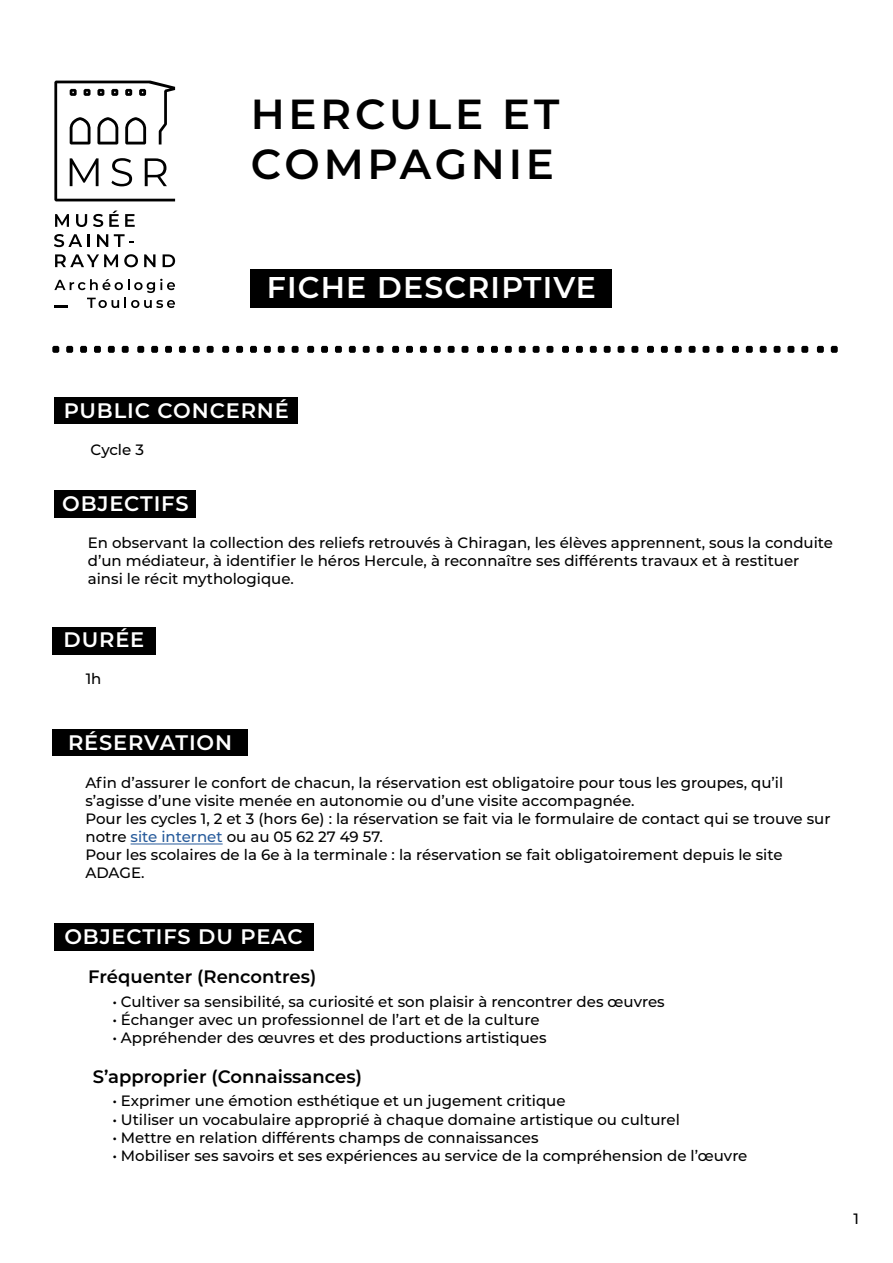
<style>
.page{position:relative;width:893px;height:1263px;background:#fff}
.page>*{position:absolute;margin:0;border:0;box-sizing:border-box;transform-origin:0 0}
.H_-_TITRE{font:600 42px "Montserrat";letter-spacing:.09em;color:#000}
.H1_-_Titre_de_niveau_H1{font:600 30px "Montserrat";letter-spacing:.04em;color:#fff}
.H2_-_Titre_de_niveau_H2{font:600 21px "Montserrat";letter-spacing:.04em;color:#fff}
.H3_-_Titre_de_niveau_H3{font:600 18px "Montserrat";color:#000}
.Paragraphe{font:500 15px/18px "Montserrat";color:#000}
.Puces{font:500 15px "Montserrat";color:#000}
.s1{color:#275b9b}
</style>
<div class="page">
<svg style="left:54px;top:81px;width:121px;height:120px"></svg>
<svg style="left:55px;top:214px;width:14px;height:13px"></svg>
<svg style="left:76px;top:214px;width:11px;height:13px"></svg>
<svg style="left:93px;top:214px;width:10px;height:13px"></svg>
<svg style="left:109px;top:211px;width:10px;height:16px"></svg>
<svg style="left:125px;top:214px;width:10px;height:13px"></svg>
<svg style="left:54px;top:234px;width:28px;height:13px"></svg>
<svg style="left:88px;top:234px;width:2px;height:13px"></svg>
<svg style="left:97px;top:234px;width:11px;height:13px"></svg>
<svg style="left:114px;top:234px;width:20px;height:13px"></svg>
<svg style="left:55px;top:254px;width:63px;height:13px"></svg>
<svg style="left:124px;top:254px;width:14px;height:13px"></svg>
<svg style="left:144px;top:254px;width:11px;height:13px"></svg>
<svg style="left:163px;top:254px;width:12px;height:13px"></svg>
<svg style="left:54px;top:279px;width:121px;height:29px"></svg>
<hr style="left:54px;top:305px;width:14px;height:3px;background:#000">
<div style="left:251px;top:269px;width:361px;height:39px;background:#000"></div>
<svg style="left:122px;top:346px;width:7px;height:7px"></svg>
<svg style="left:94px;top:346px;width:7px;height:7px"></svg>
<svg style="left:108px;top:346px;width:7px;height:7px"></svg>
<svg style="left:66px;top:346px;width:7px;height:7px"></svg>
<svg style="left:80px;top:346px;width:7px;height:7px"></svg>
<svg style="left:52px;top:346px;width:7px;height:7px"></svg>
<svg style="left:207px;top:346px;width:7px;height:7px"></svg>
<svg style="left:179px;top:346px;width:7px;height:7px"></svg>
<svg style="left:193px;top:346px;width:7px;height:7px"></svg>
<svg style="left:151px;top:346px;width:7px;height:7px"></svg>
<svg style="left:165px;top:346px;width:7px;height:7px"></svg>
<svg style="left:137px;top:346px;width:7px;height:7px"></svg>
<svg style="left:292px;top:346px;width:7px;height:7px"></svg>
<svg style="left:264px;top:346px;width:7px;height:7px"></svg>
<svg style="left:278px;top:346px;width:7px;height:7px"></svg>
<svg style="left:236px;top:346px;width:7px;height:7px"></svg>
<svg style="left:250px;top:346px;width:7px;height:7px"></svg>
<svg style="left:222px;top:346px;width:7px;height:7px"></svg>
<svg style="left:377px;top:346px;width:7px;height:7px"></svg>
<svg style="left:349px;top:346px;width:7px;height:7px"></svg>
<svg style="left:363px;top:346px;width:7px;height:7px"></svg>
<svg style="left:321px;top:346px;width:7px;height:7px"></svg>
<svg style="left:335px;top:346px;width:7px;height:7px"></svg>
<svg style="left:307px;top:346px;width:7px;height:7px"></svg>
<svg style="left:462px;top:346px;width:6px;height:7px"></svg>
<svg style="left:434px;top:346px;width:7px;height:7px"></svg>
<svg style="left:448px;top:346px;width:7px;height:7px"></svg>
<svg style="left:406px;top:346px;width:7px;height:7px"></svg>
<svg style="left:420px;top:346px;width:7px;height:7px"></svg>
<svg style="left:392px;top:346px;width:7px;height:7px"></svg>
<svg style="left:546px;top:346px;width:7px;height:7px"></svg>
<svg style="left:519px;top:346px;width:7px;height:7px"></svg>
<svg style="left:533px;top:346px;width:7px;height:7px"></svg>
<svg style="left:491px;top:346px;width:7px;height:7px"></svg>
<svg style="left:505px;top:346px;width:7px;height:7px"></svg>
<svg style="left:477px;top:346px;width:7px;height:7px"></svg>
<svg style="left:631px;top:346px;width:7px;height:7px"></svg>
<svg style="left:604px;top:346px;width:7px;height:7px"></svg>
<svg style="left:618px;top:346px;width:6px;height:7px"></svg>
<svg style="left:576px;top:346px;width:7px;height:7px"></svg>
<svg style="left:590px;top:346px;width:7px;height:7px"></svg>
<svg style="left:562px;top:346px;width:7px;height:7px"></svg>
<svg style="left:716px;top:346px;width:7px;height:7px"></svg>
<svg style="left:689px;top:346px;width:7px;height:7px"></svg>
<svg style="left:702px;top:346px;width:7px;height:7px"></svg>
<svg style="left:661px;top:346px;width:7px;height:7px"></svg>
<svg style="left:675px;top:346px;width:7px;height:7px"></svg>
<svg style="left:647px;top:346px;width:7px;height:7px"></svg>
<svg style="left:801px;top:346px;width:7px;height:7px"></svg>
<svg style="left:774px;top:346px;width:6px;height:7px"></svg>
<svg style="left:787px;top:346px;width:7px;height:7px"></svg>
<svg style="left:746px;top:346px;width:7px;height:7px"></svg>
<svg style="left:760px;top:346px;width:7px;height:7px"></svg>
<svg style="left:732px;top:346px;width:7px;height:7px"></svg>
<svg style="left:831px;top:346px;width:7px;height:7px"></svg>
<svg style="left:817px;top:346px;width:7px;height:7px"></svg>
<div style="left:54px;top:397px;width:244px;height:27px;background:#000"></div>
<div style="left:54px;top:490px;width:142px;height:28px;background:#000"></div>
<div style="left:52px;top:627px;width:104px;height:27px;background:#000"></div>
<div style="left:52px;top:729px;width:196px;height:27px;background:#000"></div>
<hr style="left:131px;top:844px;width:92px;height:1px;background:#275b9b">
<div style="left:54px;top:923px;width:259px;height:28px;background:#000"></div>
<p class="H_-_TITRE" style="left:251px;top:84px;width:310px">HERCULE ET</p>
<p class="H_-_TITRE" style="left:251px;top:134px;width:305px">COMPAGNIE</p>
<h1 class="H1_-_Titre_de_niveau_H1" style="left:267px;top:266px;width:331px">FICHE DESCRIPTIVE</h1>
<h2 class="H2_-_Titre_de_niveau_H2" style="left:64px;top:395px;width:227px">PUBLIC CONCERNÉ</h2>
<p class="Paragraphe" style="left:91px;top:440px;width:55px">Cycle 3</p>
<h2 class="H2_-_Titre_de_niveau_H2" style="left:62px;top:488px;width:128px">OBJECTIFS</h2>
<p class="Paragraphe" style="left:88px;top:533px;width:747px">En observant la collection des reliefs retrouvés à Chiragan, les élèves apprennent, sous la conduite d’un médiateur, à identifier le héros Hercule, à reconnaître ses différents travaux et à restituer ainsi le récit mythologique.</p>
<h2 class="H2_-_Titre_de_niveau_H2" style="left:64px;top:625px;width:82px">DURÉE</h2>
<p class="Paragraphe" style="left:86px;top:669px;width:17px">1h</p>
<h2 class="H2_-_Titre_de_niveau_H2" style="left:68px;top:727px;width:166px">RÉSERVATION</h2>
<p class="Paragraphe" style="left:85px;top:773px;width:699px">Afin d’assurer le confort de chacun, la réservation est obligatoire pour tous les groupes, qu’il s’agisse d’une visite menée en autonomie ou d’une visite accompagnée.</p>
<p class="Paragraphe" style="left:85px;top:809px;width:747px">Pour les cycles 1, 2 et 3 (hors 6e) : la réservation se fait via le formulaire de contact qui se trouve sur notre <span class="s1">site internet</span> ou au 05 62 27 49 57.</p>
<p class="Paragraphe" style="left:85px;top:845px;width:699px">Pour les scolaires de la 6e à la terminale : la réservation se fait obligatoirement depuis le site<br>ADAGE.</p>
<h2 class="H2_-_Titre_de_niveau_H2" style="left:64px;top:921px;width:240px">OBJECTIFS DU PEAC</h2>
<h3 class="H3_-_Titre_de_niveau_H3" style="left:88px;top:964px;width:230px">Fréquenter (Rencontres)</h3>
<p class="Puces" style="left:112px;top:991px;width:554px">• Cultiver sa sensibilité, sa curiosité et son plaisir à rencontrer des œuvres</p>
<p class="Puces" style="left:112px;top:1009px;width:429px">• Échanger avec un professionnel de l’art et de la culture</p>
<p class="Puces" style="left:112px;top:1027px;width:436px">• Appréhender des œuvres et des productions artistiques</p>
<h3 class="H3_-_Titre_de_niveau_H3" style="left:93px;top:1063px;width:271px">S’approprier (Connaissances)</h3>
<p class="Puces" style="left:112px;top:1091px;width:455px">• Exprimer une émotion esthétique et un jugement critique</p>
<p class="Puces" style="left:112px;top:1109px;width:569px">• Utiliser un vocabulaire approprié à chaque domaine artistique ou culturel</p>
<p class="Puces" style="left:112px;top:1127px;width:428px">• Mettre en relation différents champs de connaissances</p>
<p class="Puces" style="left:112px;top:1145px;width:637px">• Mobiliser ses savoirs et ses expériences au service de la compréhension de l’œuvre</p>
<p class="Paragraphe" style="left:854px;top:1208px;width:7px">1</p>
</div>
